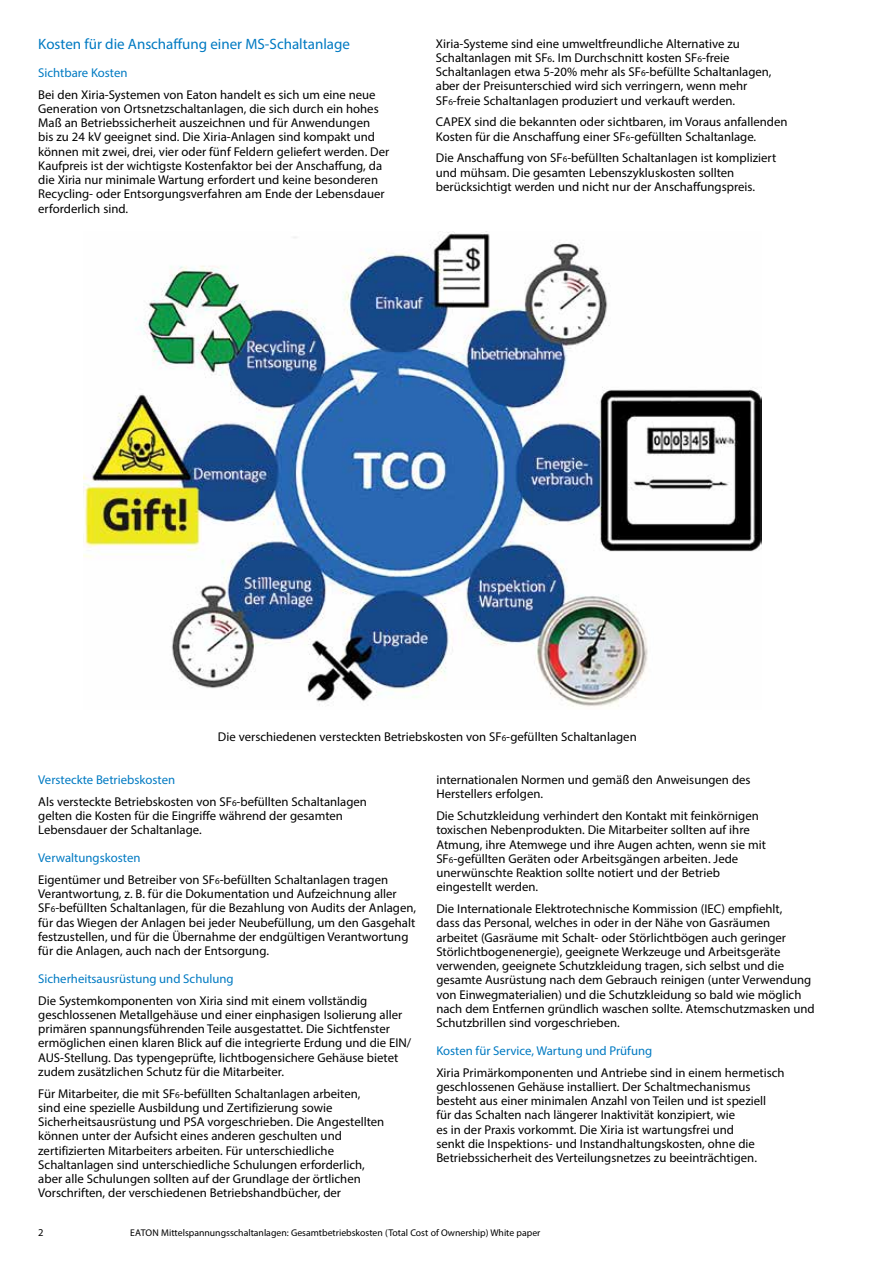
<style>
.page{position:relative;width:893px;height:1263px;background:#fff}
.page>*{position:absolute;margin:0;border:0;box-sizing:border-box;transform-origin:0 0}
.t1{font:15px "Myriad Pro";color:#007ac2}
.t2{font:12.75px/14.2px "Myriad Pro";color:#000}
.t3{font:12.75px "Myriad Pro";color:#007ac2}
.t4{font:10.5px "Myriad Pro";color:#000}
.t5{font:9.75px "Myriad Pro";color:#000}
.s1{font-size:9px}
.s2{color:#007ac2}
</style>
<div class="page">
<img style="left:84px;top:232px;width:677px;height:475px">
<p class="t1" style="left:38px;top:35px;width:313px">Kosten für die Anschaffung einer MS-Schaltanlage</p>
<p class="t3" style="left:38px;top:65px;width:91px">Sichtbare Kosten</p>
<p class="t2" style="left:38px;top:87px;width:353px">Bei den Xiria-Systemen von Eaton handelt es sich um eine neue Generation von Ortsnetzschaltanlagen, die sich durch ein hohes Maß an Betriebssicherheit auszeichnen und für Anwendungen<br>bis zu 24 kV geeignet sind. Die Xiria-Anlagen sind kompakt und können mit zwei, drei, vier oder fünf Feldern geliefert werden. Der Kaufpreis ist der wichtigste Kostenfaktor bei der Anschaffung, da die Xiria nur minimale Wartung erfordert und keine besonderen Recycling- oder Entsorgungsverfahren am Ende der Lebensdauer erforderlich sind.</p>
<p class="t2" style="left:436px;top:36px;width:337px">Xiria-Systeme sind eine umweltfreundliche Alternative zu Schaltanlagen mit SF<span class="s1">6</span>. Im Durchschnitt kosten SF<span class="s1">6</span>-freie Schaltanlagen etwa 5-20% mehr als SF<span class="s1">6</span>-befüllte Schaltanlagen, aber der Preisunterschied wird sich verringern, wenn mehr SF<span class="s1">6</span>-freie Schaltanlagen produziert und verkauft werden.</p>
<p class="t2" style="left:436px;top:115px;width:353px">CAPEX sind die bekannten oder sichtbaren, im Voraus anfallenden<br>Kosten für die Anschaffung einer SF<span class="s1">6</span>-gefüllten Schaltanlage.</p>
<p class="t2" style="left:436px;top:151px;width:342px">Die Anschaffung von SF<span class="s1">6</span>-befüllten Schaltanlagen ist kompliziert und mühsam. Die gesamten Lebenszykluskosten sollten berücksichtigt werden und nicht nur der Anschaffungspreis.</p>
<p class="t2" style="left:218px;top:729px;width:420px">Die verschiedenen versteckten Betriebskosten von SF<span class="s1">6</span>-gefüllten Schaltanlagen</p>
<p class="t2" style="left:38px;top:769px;width:330px;line-height:21.8px"><span class="s2">Versteckte Betriebskosten<br></span>Als versteckte Betriebskosten von SF<span class="s1">6</span>-befüllten Schaltanlagen</p>
<p class="t2" style="left:38px;top:808px;width:306px">gelten die Kosten für die Eingriffe während der gesamten<br>Lebensdauer der Schaltanlage.</p>
<p class="t2" style="left:38px;top:847px;width:351px;line-height:21.8px"><span class="s2">Verwaltungskosten<br></span>Eigentümer und Betreiber von SF<span class="s1">6</span>-befüllten Schaltanlagen tragen</p>
<p class="t2" style="left:38px;top:886px;width:379px">Verantwortung, z. B. für die Dokumentation und Aufzeichnung aller SF<span class="s1">6</span>-befüllten Schaltanlagen, für die Bezahlung von Audits der Anlagen, für das Wiegen der Anlagen bei jeder Neubefüllung, um den Gasgehalt festzustellen, und für die Übernahme der endgültigen Verantwortung für die Anlagen, auch nach der Entsorgung.</p>
<p class="t3" style="left:38px;top:971px;width:197px">Sicherheitsausrüstung und Schulung</p>
<p class="t2" style="left:38px;top:993px;width:375px">Die Systemkomponenten von Xiria sind mit einem vollständig geschlossenen Metallgehäuse und einer einphasigen Isolierung aller primären spannungsführenden Teile ausgestattet. Die Sichtfenster ermöglichen einen klaren Blick auf die integrierte Erdung und die EIN/ AUS-Stellung. Das typengeprüfte, lichtbogensichere Gehäuse bietet zudem zusätzlichen Schutz für die Mitarbeiter.</p>
<p class="t2" style="left:38px;top:1086px;width:348px">Für Mitarbeiter, die mit SF<span class="s1">6</span>-befüllten Schaltanlagen arbeiten, sind eine spezielle Ausbildung und Zertifizierung sowie Sicherheitsausrüstung und PSA vorgeschrieben. Die Angestellten können unter der Aufsicht eines anderen geschulten und zertifizierten Mitarbeiters arbeiten. Für unterschiedliche Schaltanlagen sind unterschiedliche Schulungen erforderlich, aber alle Schulungen sollten auf der Grundlage der örtlichen Vorschriften, der verschiedenen Betriebshandbücher, der</p>
<p class="t2" style="left:436px;top:772px;width:316px">internationalen Normen und gemäß den Anweisungen des<br>Herstellers erfolgen.</p>
<p class="t2" style="left:436px;top:808px;width:331px">Die Schutzkleidung verhindert den Kontakt mit feinkörnigen toxischen Nebenprodukten. Die Mitarbeiter sollten auf ihre Atmung, ihre Atemwege und ihre Augen achten, wenn sie mit SF<span class="s1">6</span>-gefüllten Geräten oder Arbeitsgängen arbeiten. Jede unerwünschte Reaktion sollte notiert und der Betrieb eingestellt werden.</p>
<p class="t2" style="left:436px;top:901px;width:380px">Die Internationale Elektrotechnische Kommission (IEC) empfiehlt,<br>dass das Personal, welches in oder in der Nähe von Gasräumen arbeitet (Gasräume mit Schalt- oder Störlichtbögen auch geringer Störlichtbogenenergie), geeignete Werkzeuge und Arbeitsgeräte verwenden, geeignete Schutzkleidung tragen, sich selbst und die gesamte Ausrüstung nach dem Gebrauch reinigen (unter Verwendung von Einwegmaterialien) und die Schutzkleidung so bald wie möglich nach dem Entfernen gründlich waschen sollte. Atemschutzmasken und Schutzbrillen sind vorgeschrieben.</p>
<p class="t3" style="left:436px;top:1043px;width:217px">Kosten für Service, Wartung und Prüfung</p>
<p class="t2" style="left:436px;top:1065px;width:350px">Xiria Primärkomponenten und Antriebe sind in einem hermetisch geschlossenen Gehäuse installiert. Der Schaltmechanismus besteht aus einer minimalen Anzahl von Teilen und ist speziell<br>für das Schalten nach längerer Inaktivität konzipiert, wie<br>es in der Praxis vorkommt. Die Xiria ist wartungsfrei und<br>senkt die Inspektions- und Instandhaltungskosten, ohne die Betriebssicherheit des Verteilungsnetzes zu beeinträchtigen.</p>
<p class="t4" style="left:38px;top:1226px;width:7px">2</p>
<p class="t5" style="left:130px;top:1227px;width:412px">EATON Mittelspannungsschaltanlagen: Gesamtbetriebskosten (Total Cost of Ownership) White paper</p>
</div>
